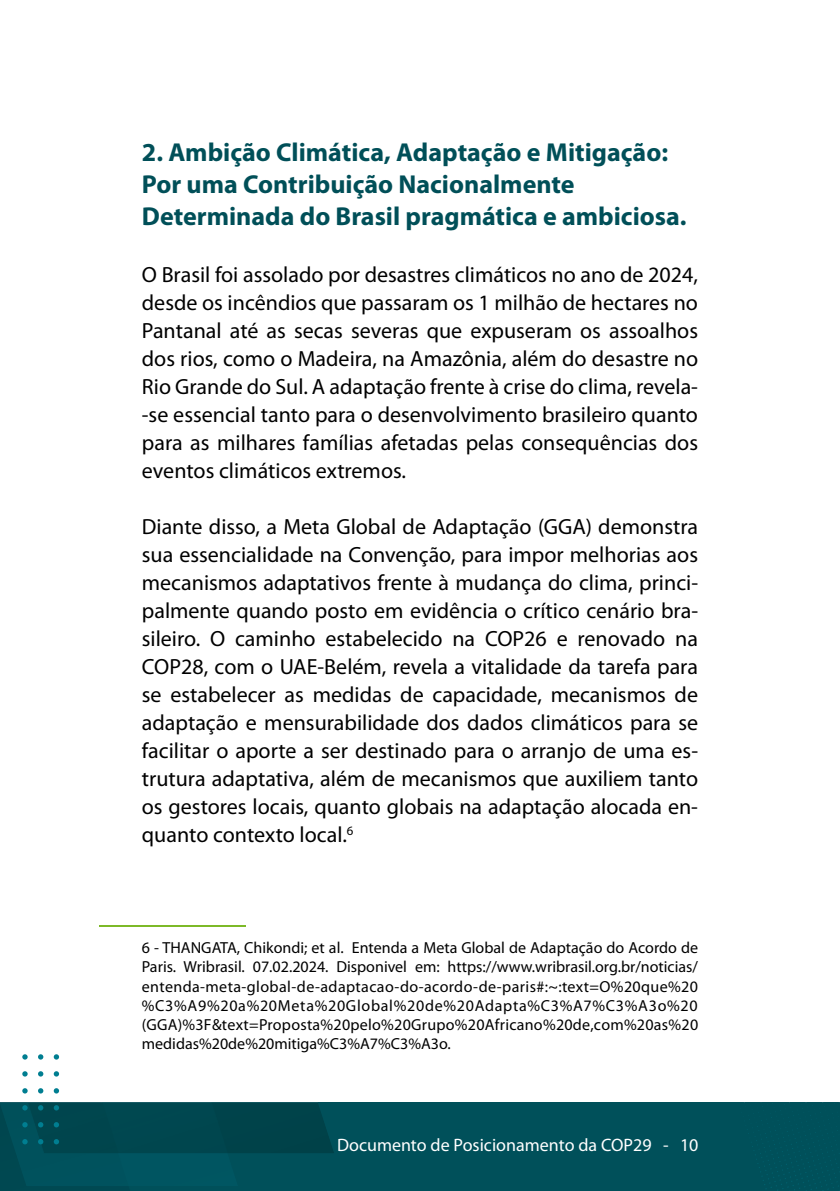
<style>
.page{position:relative;width:840px;height:1191px;background:#fff}
.page>*{position:absolute;margin:0;border:0;box-sizing:border-box;transform-origin:0 0}
.t1{font:700 26px/32px "Myriad Pro";color:#004f58}
.t2{font:22px/28px "Myriad Pro";color:#000;text-align:justify}
.t3{font:18px "Myriad Pro";color:#fff}
.t4{font:16px/19.2px "Myriad Pro";color:#000;text-align:justify}
</style>
<div class="page">
<div style="left:0;top:1102px;width:839px;height:89px;background:#00505a"></div>
<img style="left:0;top:1102px;width:27px;height:45px">
<img style="left:27px;top:1102px;width:307px;height:51px">
<svg style="left:22px;top:1054px;width:6px;height:5px"></svg>
<svg style="left:54px;top:1139px;width:5px;height:5px"></svg>
<svg style="left:54px;top:1122px;width:5px;height:5px"></svg>
<svg style="left:54px;top:1105px;width:5px;height:5px"></svg>
<svg style="left:54px;top:1088px;width:5px;height:5px"></svg>
<svg style="left:54px;top:1071px;width:5px;height:5px"></svg>
<svg style="left:54px;top:1054px;width:5px;height:5px"></svg>
<svg style="left:38px;top:1139px;width:5px;height:5px"></svg>
<svg style="left:38px;top:1122px;width:5px;height:5px"></svg>
<svg style="left:38px;top:1105px;width:5px;height:5px"></svg>
<svg style="left:38px;top:1088px;width:5px;height:5px"></svg>
<svg style="left:38px;top:1071px;width:5px;height:5px"></svg>
<svg style="left:38px;top:1054px;width:5px;height:5px"></svg>
<svg style="left:22px;top:1139px;width:6px;height:5px"></svg>
<svg style="left:22px;top:1122px;width:6px;height:5px"></svg>
<svg style="left:22px;top:1105px;width:6px;height:5px"></svg>
<svg style="left:22px;top:1088px;width:6px;height:5px"></svg>
<svg style="left:22px;top:1071px;width:6px;height:5px"></svg>
<hr style="left:99px;top:926px;width:146px;height:1px;background:#7db928">
<p class="t1" style="left:142px;top:136px;width:546px">2. Ambição Climática, Adaptação e Mitigação:<br>Por uma Contribuição Nacionalmente<br>Determinada do Brasil pragmática e ambiciosa.</p>
<p class="t2" style="left:142px;top:260px;width:557px">O Brasil foi assolado por desastres climáticos no ano de 2024, desde os incêndios que passaram os 1 milhão de hectares no Pantanal até as secas severas que expuseram os assoalhos dos rios, como o Madeira, na Amazônia, além do desastre no Rio Grande do Sul. A adaptação frente à crise do clima, revela--se essencial tanto para o desenvolvimento brasileiro quanto para as milhares famílias afetadas pelas consequências dos eventos climáticos extremos.</p>
<p class="t2" style="left:142px;top:512px;width:557px">Diante disso, a Meta Global de Adaptação (GGA) demonstra sua essencialidade na Convenção, para impor melhorias aos mecanismos adaptativos frente à mudança do clima, princi&shy;palmente quando posto em evidência o crítico cenário bra&shy;sileiro. O caminho estabelecido na COP26 e renovado na COP28, com o UAE-Belém, revela a vitalidade da tarefa para se estabelecer as medidas de capacidade, mecanismos de adaptação e mensurabilidade dos dados climáticos para se facilitar o aporte a ser destinado para o arranjo de uma es&shy;trutura adaptativa, além de mecanismos que auxiliem tanto os gestores locais, quanto globais na adaptação alocada en&shy;quanto contexto local.<sup>6</sup></p>
<p class="t4" style="left:142px;top:938px;width:557px">6 - THANGATA, Chikondi; et al. Entenda a Meta Global de Adaptação do Acordo de Paris. Wribrasil. 07.02.2024. Disponivel em: https://www.wribrasil.org.br/noticias/ entenda-meta-global-de-adaptacao-do-acordo-de-paris#:~:text=O%20que%20 %C3%A9%20a%20Meta%20Global%20de%20Adapta%C3%A7%C3%A3o%20 (GGA)%3F&amp;text=Proposta%20pelo%20Grupo%20Africano%20de,com%20as%20 medidas%20de%20mitiga%C3%A7%C3%A3o.</p>
<p class="t3" style="left:337px;top:1133px;width:363px">Documento de Posicionamento da COP29 - 10</p>
</div>
